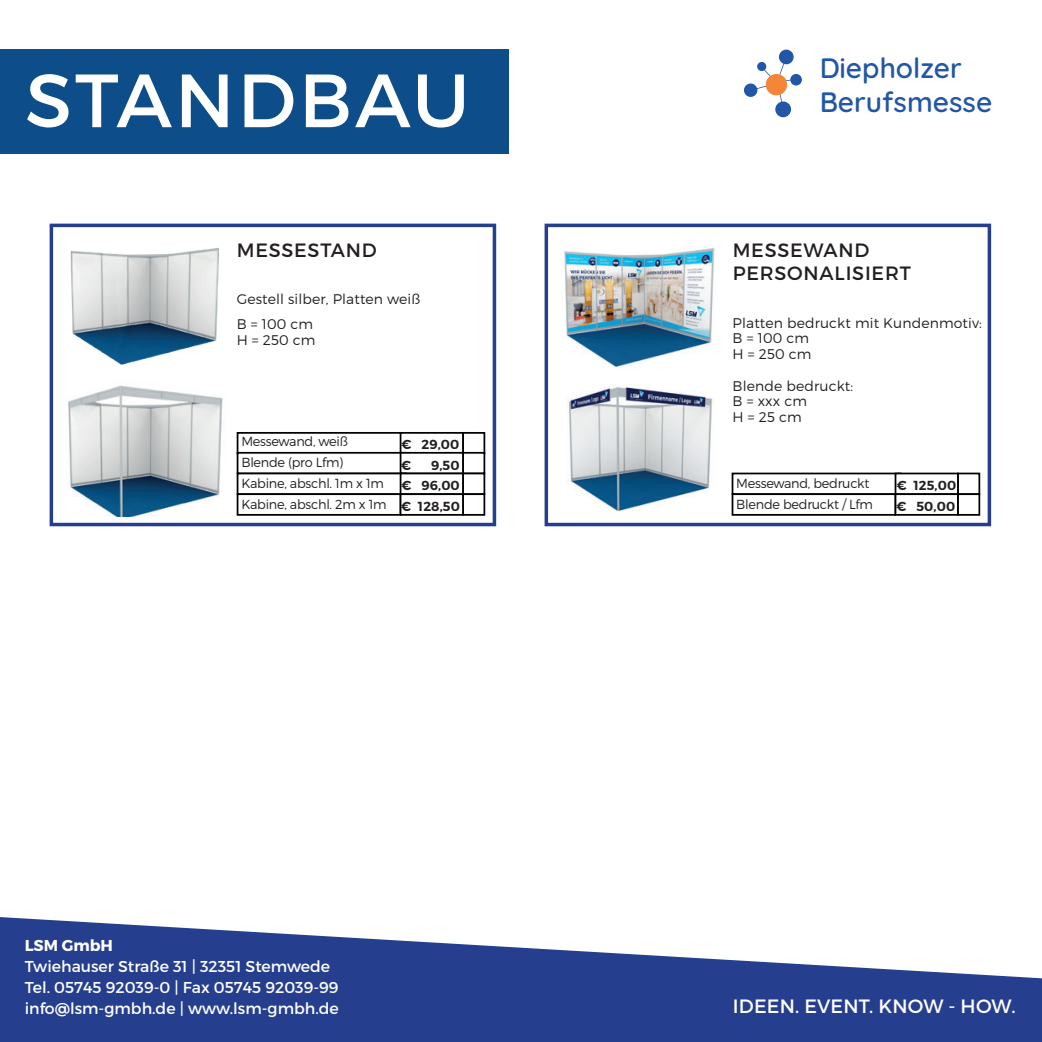
<style>
.page{position:relative;width:1042px;height:1042px;background:#fff}
.page>*{position:absolute;margin:0;border:0;box-sizing:border-box;transform-origin:0 0}
.t1{font:75.25px "Montserrat";letter-spacing:.04em;color:#fff}
.t2{font:300 28px/34.5px "Quicksand";color:#2256a6}
.t3{font:19.25px/23.1px "Montserrat";letter-spacing:.04em;color:#231f20}
.t4{font:19.25px "Montserrat";letter-spacing:.01em;color:#fff}
.t5{font:15.75px/21px "Montserrat";color:#fff}
.t6{font:700 15.75px "Montserrat";color:#fff}
.t7{font:300 14px/15.8px "Montserrat";letter-spacing:.01em;color:#231f20}
.t8{font:300 13.12px/21px "Montserrat";letter-spacing:-.02em;color:#231f20}
.t9{font:600 13.12px/20.7px "Montserrat";letter-spacing:.01em;color:#231f20}
.s1{font-weight:600}
</style>
<div class="page">
<svg style="left:0;top:917px;width:1042px;height:125px;fill:#253f8e"></svg>
<div style="left:0;top:50px;width:509px;height:104px;background:#0d4d89"></div>
<div style="left:237px;top:432px;width:170px;height:22px;background:#fff;border:2px solid #000"></div>
<div style="left:462px;top:432px;width:23px;height:22px;background:#fff;border:2px solid #000"></div>
<div style="left:400px;top:432px;width:64px;height:22px;background:#fff;border:2px solid #000"></div>
<img style="left:68px;top:385px;width:155px;height:131px">
<div style="left:50px;top:224px;width:446px;height:302px;border:4px solid #253f8e"></div>
<img style="left:70px;top:248px;width:149px;height:117px">
<img style="left:564px;top:248px;width:151px;height:119px">
<div style="left:237px;top:452px;width:170px;height:22px;background:#fff;border:2px solid #000"></div>
<div style="left:462px;top:452px;width:23px;height:22px;background:#fff;border:2px solid #000"></div>
<div style="left:400px;top:452px;width:64px;height:22px;background:#fff;border:2px solid #000"></div>
<div style="left:237px;top:473px;width:170px;height:22px;background:#fff;border:2px solid #000"></div>
<div style="left:462px;top:473px;width:23px;height:22px;background:#fff;border:2px solid #000"></div>
<div style="left:400px;top:473px;width:64px;height:22px;background:#fff;border:2px solid #000"></div>
<div style="left:237px;top:493px;width:164px;height:23px;background:#fff;border:2px solid #000"></div>
<div style="left:462px;top:493px;width:23px;height:23px;background:#fff;border:2px solid #000"></div>
<div style="left:400px;top:493px;width:64px;height:23px;background:#fff;border:2px solid #000"></div>
<div style="left:544px;top:224px;width:447px;height:302px;border:4px solid #253f8e"></div>
<div style="left:731px;top:473px;width:171px;height:22px;background:#fff;border:2px solid #000"></div>
<div style="left:957px;top:473px;width:23px;height:22px;background:#fff;border:2px solid #000"></div>
<div style="left:894px;top:473px;width:65px;height:22px;background:#fff;border:2px solid #000"></div>
<div style="left:731px;top:493px;width:165px;height:23px;background:#fff;border:2px solid #000"></div>
<div style="left:957px;top:493px;width:23px;height:23px;background:#fff;border:2px solid #000"></div>
<div style="left:894px;top:493px;width:65px;height:23px;background:#fff;border:2px solid #000"></div>
<img style="left:567px;top:386px;width:146px;height:126px">
<svg style="left:753px;top:60px;width:39px;height:46px"></svg>
<div style="left:744px;top:84px;width:13px;height:13px;background:#2256a6;border-radius:50%"></div>
<div style="left:757px;top:62px;width:9px;height:9px;background:#2256a6;border-radius:50%"></div>
<div style="left:779px;top:50px;width:14px;height:14px;background:#2256a6;border-radius:50%"></div>
<div style="left:790px;top:74px;width:12px;height:12px;background:#2256a6;border-radius:50%"></div>
<div style="left:775px;top:101px;width:16px;height:16px;background:#2256a6;border-radius:50%"></div>
<div style="left:766px;top:74px;width:21px;height:21px;background:#f58637;border-radius:50%"></div>
<h1 class="t1" style="left:25px;top:54px;width:446px">STANDBAU</h1>
<h3 class="t3" style="left:237px;top:238px;width:142px">MESSESTAND</h3>
<p class="t7" style="left:237px;top:287px;width:185px;line-height:24.5px">Gestell silber, Platten weiß<br>B = 100 cm</p>
<p class="t7" style="left:237px;top:331px;width:80px">H = 250 cm</p>
<p class="t8" style="left:241px;top:431px;width:220px">Messewand, weiß<br>Blende (pro Lfm)<br>Kabine, abschl. 1m x 1m<br>Kabine, abschl. 2m x 1m <span class="s1">€ 128,50</span></p>
<p class="t9" style="left:401px;top:434px;width:60px">€ 29,00 €</p>
<p class="t9" style="left:431px;top:455px;width:30px">9,50</p>
<p class="t9" style="left:401px;top:475px;width:60px">€ 96,00</p>
<p class="t6" style="left:25px;top:935px;width:90px">LSM GmbH</p>
<p class="t5" style="left:25px;top:955px;width:315px">Twiehauser Straße 31 | 32351 Stemwede<br>Tel. 05745 92039-0 | Fax 05745 92039-99 info@lsm-gmbh.de | www.lsm-gmbh.de</p>
<h2 class="t2" style="left:819px;top:48px;width:174px">Diepholzer<br>Berufsmesse</h2>
<h3 class="t3" style="left:733px;top:238px;width:180px">MESSEWAND<br>PERSONALISIERT</h3>
<p class="t7" style="left:732px;top:314px;width:251px">Platten bedruckt mit Kundenmotiv:<br>B = 100 cm<br>H = 250 cm</p>
<p class="t7" style="left:732px;top:377px;width:122px">Blende bedruckt:<br>B = xxx cm<br>H = 25 cm</p>
<p class="t8" style="left:736px;top:473px;width:138px">Messewand, bedruckt<br>Blende bedruckt / Lfm</p>
<p class="t9" style="left:896px;top:475px;width:62px">€ 125,00 € 50,00</p>
<h3 class="t4" style="left:733px;top:994px;width:284px">IDEEN. EVENT. KNOW - HOW.</h3>
</div>
